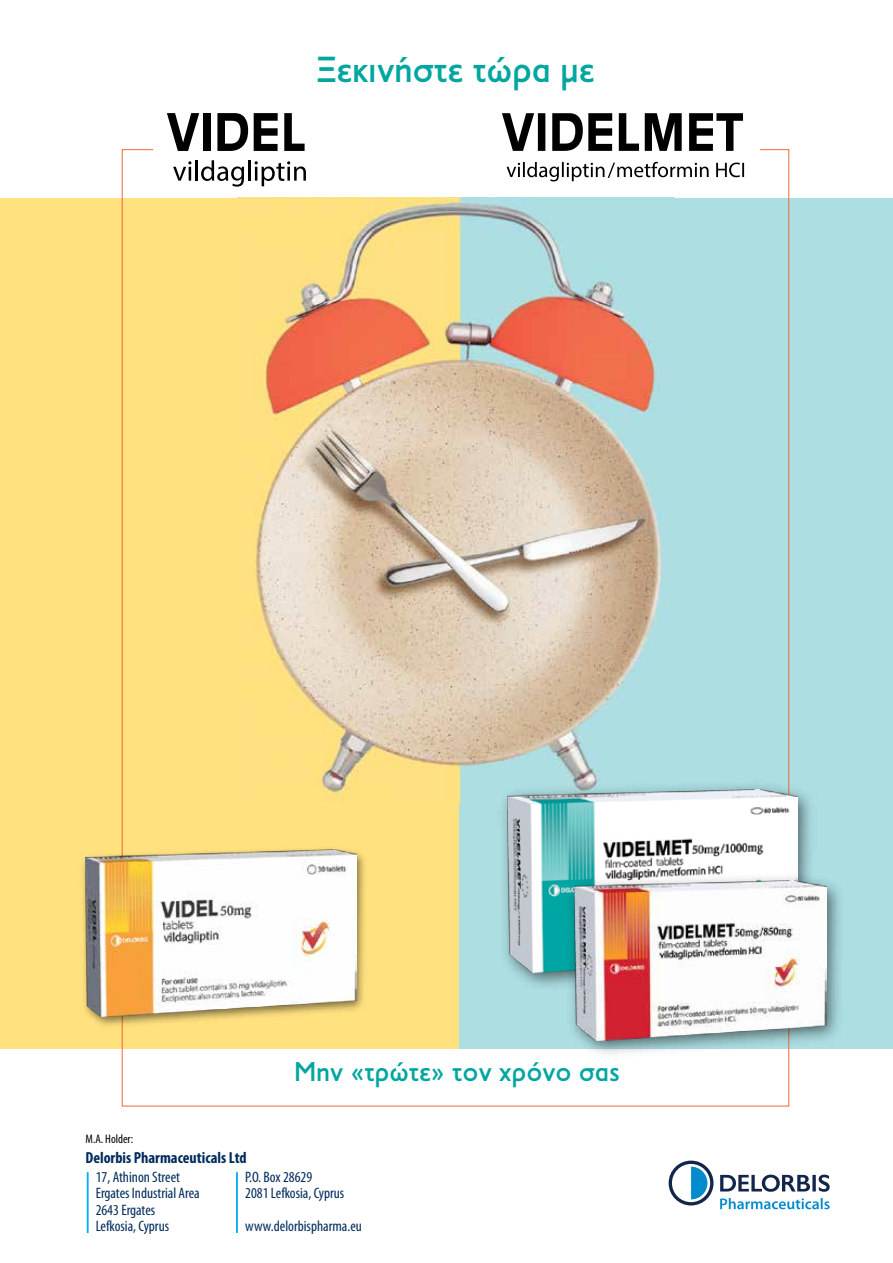
<style>
.page{position:relative;width:893px;height:1263px;background:#fff}
.page>*{position:absolute;margin:0;border:0;box-sizing:border-box;transform-origin:0 0}
.t1{font:500 36.75px "PF Transport";color:#00a69f}
.t2{font:500 27.6px "PF Transport";color:#00a69f}
.t3{font:700 condensed 16.05px "Myriad Pro";color:#002b5c}
.t4{font:condensed 15.15px/16.4px "Myriad Pro";color:#002b5c}
.t5{font:condensed 12.45px "Myriad Pro";color:#000}
</style>
<div class="page">
<div style="left:0;top:198px;width:459px;height:850px;background:#ffe180"></div>
<div style="left:459px;top:198px;width:434px;height:850px;background:#acdee2"></div>
<img style="left:254px;top:198px;width:411px;height:605px">
<svg style="left:720px;top:1174px;width:110px;height:18px"></svg>
<svg style="left:669px;top:1160px;width:44px;height:45px"></svg>
<svg style="left:720px;top:1198px;width:110px;height:11px"></svg>
<hr style="left:87px;top:1172px;width:2px;height:61px;background:#00aeef">
<hr style="left:236px;top:1172px;width:2px;height:61px;background:#00aeef">
<img style="left:495px;top:777px;width:316px;height:209px">
<img style="left:508px;top:789px;width:289px;height:183px">
<img style="left:83px;top:841px;width:281px;height:191px">
<img style="left:86px;top:850px;width:271px;height:166px">
<svg style="left:167px;top:113px;width:32px;height:38px"></svg>
<div style="left:203px;top:113px;width:7px;height:38px;background:#000"></div>
<svg style="left:217px;top:113px;width:31px;height:38px"></svg>
<svg style="left:254px;top:113px;width:24px;height:38px"></svg>
<svg style="left:284px;top:113px;width:21px;height:38px"></svg>
<svg style="left:173px;top:161px;width:18px;height:20px"></svg>
<hr style="left:195px;top:160px;width:3px;height:21px;background:#000">
<svg style="left:201px;top:160px;width:43px;height:27px"></svg>
<hr style="left:248px;top:160px;width:3px;height:21px;background:#000">
<svg style="left:255px;top:161px;width:51px;height:25px"></svg>
<svg style="left:502px;top:113px;width:110px;height:38px"></svg>
<svg style="left:619px;top:113px;width:20px;height:38px"></svg>
<svg style="left:645px;top:113px;width:98px;height:38px"></svg>
<svg style="left:507px;top:162px;width:237px;height:19px"></svg>
<img style="left:562px;top:868px;width:286px;height:194px">
<img style="left:574px;top:881px;width:252px;height:159px">
<h1 class="t1" style="left:317px;top:48px;width:279px">Ξεκινήστε τώρα με</h1>
<p class="t5" style="left:86px;top:1132px;width:49px">Μ.Α. Holder:</p>
<p class="t3" style="left:86px;top:1148px;width:163px">Delorbis Pharmaceuticals Ltd</p>
<h2 class="t2" style="left:294px;top:1055px;width:327px">Μην «τρώτε» τον χρόνο σας</h2>
<p class="t4" style="left:96px;top:1168px;width:106px">17, Athinon Street<br>Ergates Industrial Area<br>2643 Ergates<br>Lefkosia, Cyprus</p>
<p class="t4" style="left:245px;top:1168px;width:101px">P.O. Box 28629<br>2081 Lefkosia, Cyprus</p>
<p class="t4" style="left:245px;top:1218px;width:118px">www.delorbispharma.eu</p>
</div>
